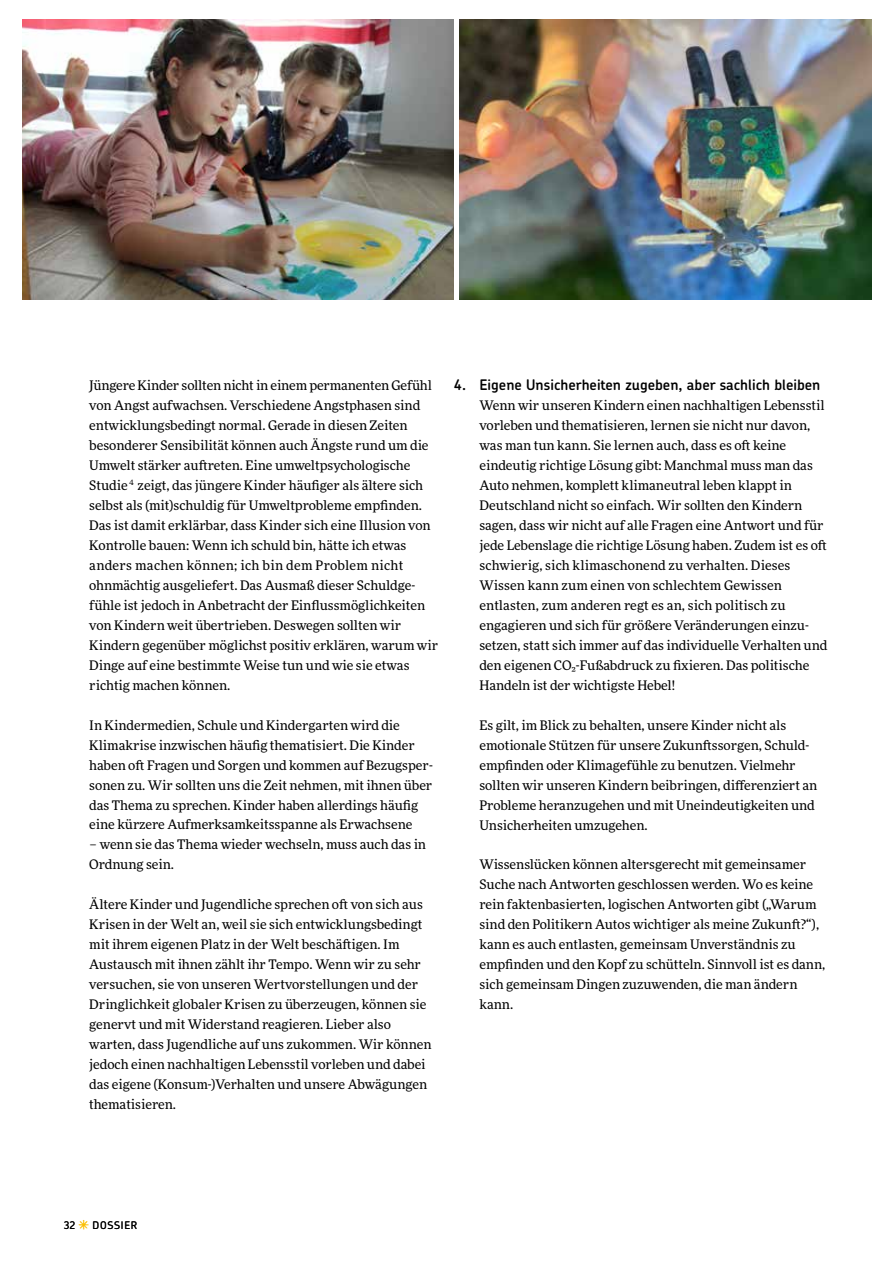
<style>
.page{position:relative;width:893px;height:1263px;background:#fff}
.page>*{position:absolute;margin:0;border:0;box-sizing:border-box;transform-origin:0 0}
.t1{font:600 14.7px "Chevin Std";color:#000}
.t2{font:13.2px/20px "More Pro";color:#000}
.t3{font:500 10.5px "Chevin Std";letter-spacing:.075em;color:#000}
.s1{font-family:"Sternsinger";font-weight:400;color:#fbbe00}
</style>
<div class="page">
<img style="left:22px;top:20px;width:432px;height:280px">
<img style="left:459px;top:20px;width:413px;height:280px">
<p class="t2" style="left:89px;top:374px;width:350px">Jüngere Kinder sollten nicht in einem permanenten Gefühl von Angst aufwachsen. Verschiedene Angstphasen sind entwicklungsbedingt normal. Gerade in diesen Zeiten besonderer Sensibilität können auch Ängste rund um die Umwelt stärker auftreten. Eine umweltpsychologische Studie <sup>4</sup> zeigt, das jüngere Kinder häufiger als ältere sich selbst als (mit)schuldig für Umweltprobleme empfinden.<br>Das ist damit erklärbar, dass Kinder sich eine Illusion von Kontrolle bauen: Wenn ich schuld bin, hätte ich etwas anders machen können; ich bin dem Problem nicht ohnmächtig ausgeliefert. Das Ausmaß dieser Schuldge&shy;fühle ist jedoch in Anbetracht der Einflussmöglichkeiten von Kindern weit übertrieben. Deswegen sollten wir Kindern gegenüber möglichst positiv erklären, warum wir Dinge auf eine bestimmte Weise tun und wie sie etwas richtig machen können.</p>
<p class="t2" style="left:89px;top:714px;width:345px">In Kindermedien, Schule und Kindergarten wird die Klimakrise inzwischen häufig thematisiert. Die Kinder haben oft Fragen und Sorgen und kommen auf Bezugsper&shy;sonen zu. Wir sollten uns die Zeit nehmen, mit ihnen über das Thema zu sprechen. Kinder haben allerdings häufig eine kürzere Aufmerksamkeitsspanne als Erwachsene</p>
<p class="t2" style="left:89px;top:834px;width:338px">– wenn sie das Thema wieder wechseln, muss auch das in<br>Ordnung sein.</p>
<p class="t2" style="left:89px;top:894px;width:344px">Ältere Kinder und Jugendliche sprechen oft von sich aus Krisen in der Welt an, weil sie sich entwicklungsbedingt mit ihrem eigenen Platz in der Welt beschäftigen. Im Austausch mit ihnen zählt ihr Tempo. Wenn wir zu sehr versuchen, sie von unseren Wertvorstellungen und der Dringlichkeit globaler Krisen zu überzeugen, können sie genervt und mit Widerstand reagieren. Lieber also warten, dass Jugendliche auf uns zukommen. Wir können jedoch einen nachhaltigen Lebensstil vorleben und dabei das eigene (Konsum-)Verhalten und unsere Abwägungen thematisieren.</p>
<p class="t1" style="left:454px;top:375px;width:368px">4. Eigene Unsicherheiten zugeben, aber sachlich bleiben</p>
<p class="t2" style="left:479px;top:394px;width:349px">Wenn wir unseren Kindern einen nachhaltigen Lebensstil vorleben und thematisieren, lernen sie nicht nur davon, was man tun kann. Sie lernen auch, dass es oft keine eindeutig richtige Lösung gibt: Manchmal muss man das Auto nehmen, komplett klimaneutral leben klappt in Deutschland nicht so einfach. Wir sollten den Kindern sagen, dass wir nicht auf alle Fragen eine Antwort und für jede Lebenslage die richtige Lösung haben. Zudem ist es oft schwierig, sich klimaschonend zu verhalten. Dieses Wissen kann zum einen von schlechtem Gewissen entlasten, zum anderen regt es an, sich politisch zu engagieren und sich für größere Veränderungen einzu&shy;setzen, statt sich immer auf das individuelle Verhalten und den eigenen CO₂-Fußabdruck zu fixieren. Das politische Handeln ist der wichtigste Hebel!</p>
<p class="t2" style="left:479px;top:714px;width:339px">Es gilt, im Blick zu behalten, unsere Kinder nicht als emotionale Stützen für unsere Zukunftssorgen, Schuld&shy;empfinden oder Klimagefühle zu benutzen. Vielmehr sollten wir unseren Kindern beibringen, differenziert an Probleme heranzugehen und mit Uneindeutigkeiten und Unsicherheiten umzugehen.</p>
<p class="t2" style="left:479px;top:854px;width:347px">Wissenslücken können altersgerecht mit gemeinsamer Suche nach Antworten geschlossen werden. Wo es keine rein faktenbasierten, logischen Antworten gibt („Warum sind den Politikern Autos wichtiger als meine Zukunft?“), kann es auch entlasten, gemeinsam Unverständnis zu empfinden und den Kopf zu schütteln. Sinnvoll ist es dann, sich gemeinsam Dingen zuzuwenden, die man ändern kann.</p>
<p class="t3" style="left:64px;top:1218px;width:75px">32 <span class="s1">*</span> DOSSIER</p>
</div>
